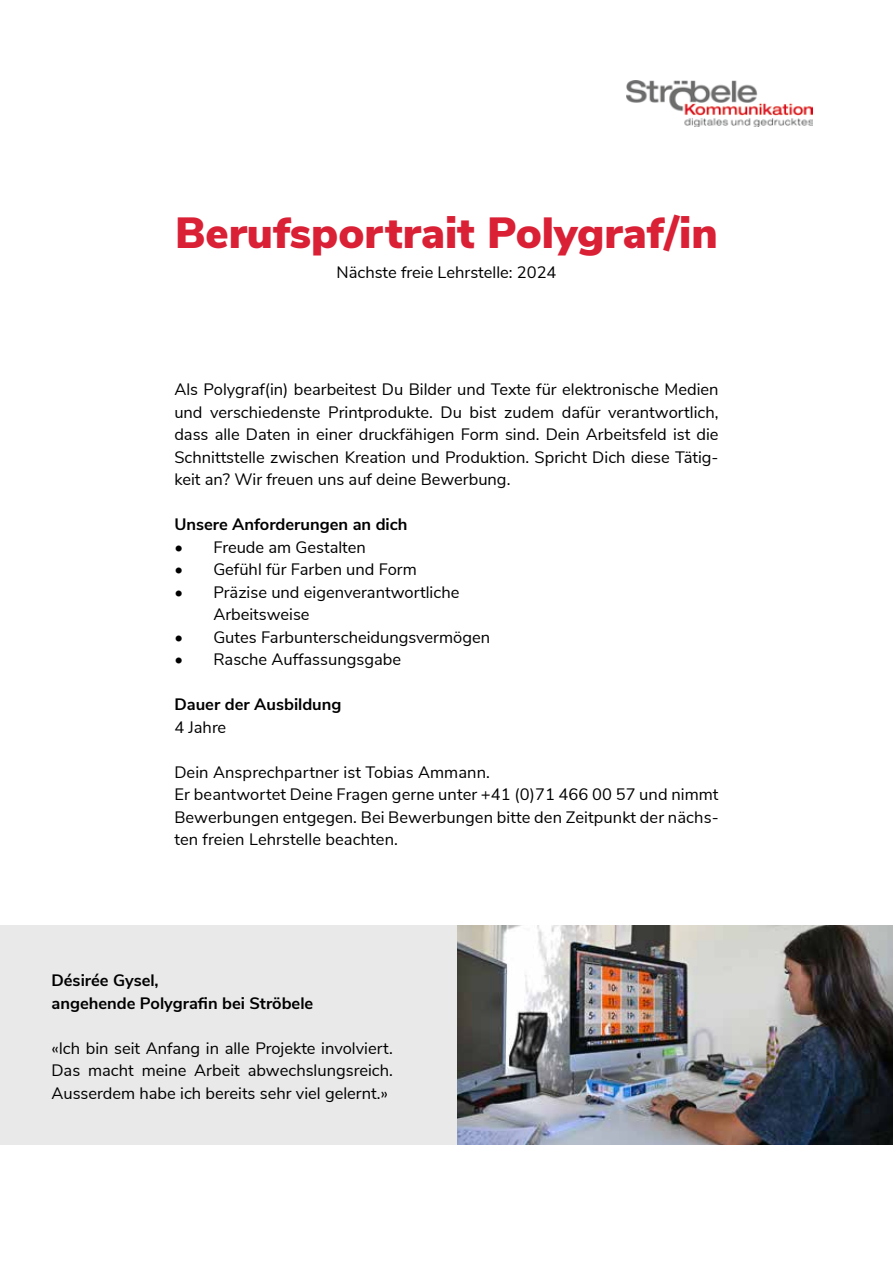
<style>
.page{position:relative;width:893px;height:1263px;background:#fff}
.page>*{position:absolute;margin:0;border:0;box-sizing:border-box;transform-origin:0 0}
.t1{font:900 43.5px "Nunito Sans";color:#da2035}
.t2{font:16.5px/22.5px "Nunito Sans";color:#000;text-align:justify}
.t3{font:700 16.5px/22.5px "Nunito Sans";color:#000}
</style>
<div class="page">
<div style="left:0;top:925px;width:457px;height:219px;background:#e9e9e9"></div>
<img style="left:457px;top:925px;width:436px;height:219px">
<img style="left:626px;top:81px;width:186px;height:46px">
<h1 class="t1" style="left:175px;top:201px;width:544px">Berufsportrait Polygraf/in</h1>
<p class="t2" style="left:336px;top:260px;width:221px">Nächste freie Lehrstelle: 2024</p>
<p class="t2" style="left:174px;top:377px;width:546px">Als Polygraf(in) bearbeitest Du Bilder und Texte für elektronische Medien und verschiedenste Printprodukte. Du bist zudem dafür verantwortlich, dass alle Daten in einer druckfähigen Form sind. Dein Arbeitsfeld ist die Schnittstelle zwischen Kreation und Produktion. Spricht Dich diese Tätig&shy;keit an? Wir freuen uns auf deine Bewerbung.</p>
<p class="t3" style="left:174px;top:512px;width:235px">Unsere Anforderungen an dich</p>
<p class="t2" style="left:174px;top:535px;width:193px">• Freude am Gestalten</p>
<p class="t2" style="left:174px;top:557px;width:244px">• Gefühl für Farben und Form</p>
<p class="t2" style="left:213px;top:580px;width:248px;text-indent:-39px">• Präzise und eigenverantwortliche<br>Arbeitsweise</p>
<p class="t2" style="left:174px;top:625px;width:317px">• Gutes Farbunterscheidungsvermögen</p>
<p class="t2" style="left:174px;top:647px;width:228px">• Rasche Auffassungsgabe</p>
<p class="t3" style="left:174px;top:692px;width:169px">Dauer der Ausbildung</p>
<p class="t2" style="left:174px;top:715px;width:54px">4 Jahre</p>
<p class="t2" style="left:174px;top:760px;width:546px;text-align:left">Dein Ansprechpartner ist Tobias Ammann.<br>Er beantwortet Deine Fragen gerne unter +41 (0)71 466 00 57 und nimmt Bewerbungen entgegen. Bei Bewerbungen bitte den Zeitpunkt der nächs&shy;ten freien Lehrstelle beachten.</p>
<p class="t3" style="left:51px;top:968px;width:263px">Désirée Gysel,<br>angehende Polygrafin bei Ströbele</p>
<p class="t2" style="left:51px;top:1035px;width:343px">«Ich bin seit Anfang in alle Projekte involviert.<br>Das macht meine Arbeit abwechslungsreich.<br>Ausserdem habe ich bereits sehr viel gelernt.»</p>
</div>
